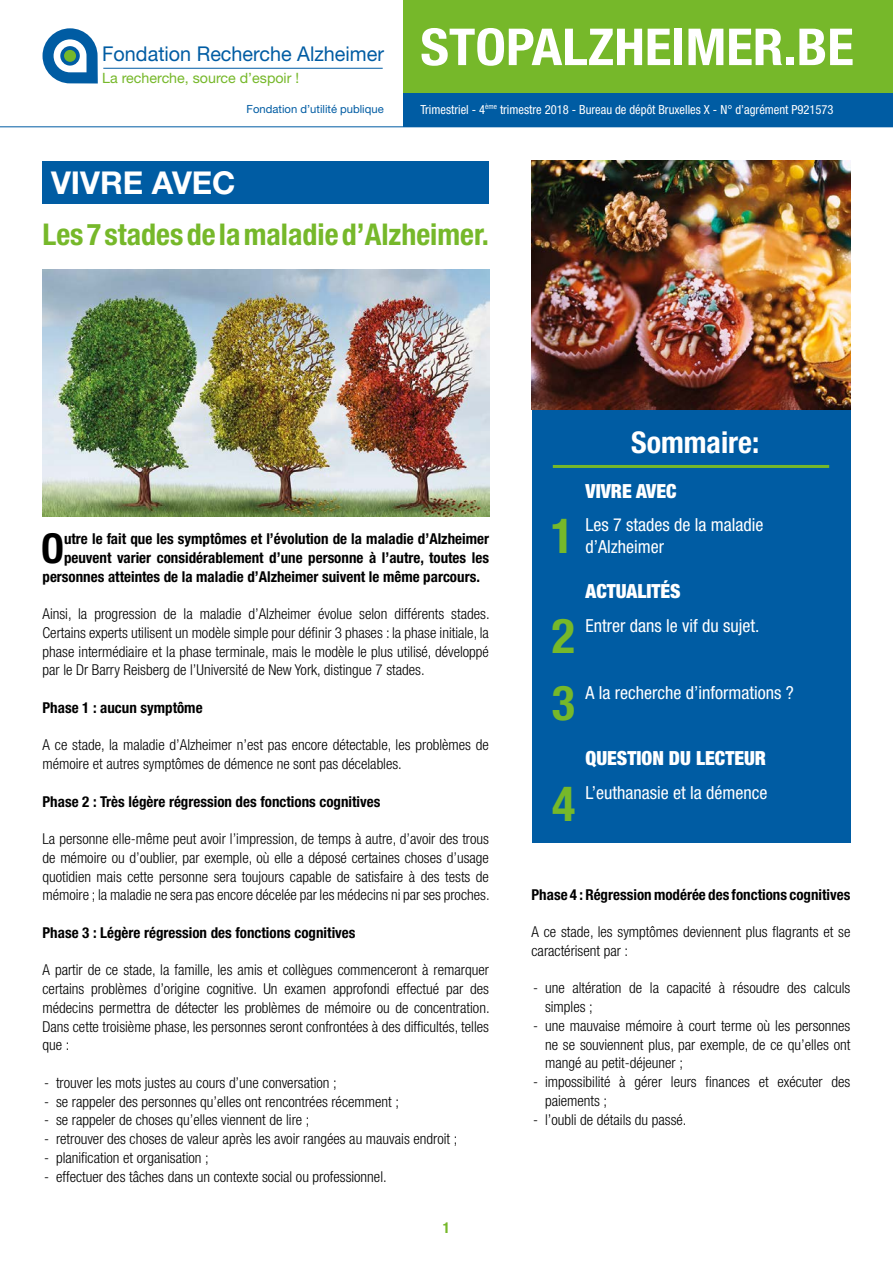
<style>
.page{position:relative;width:893px;height:1263px;background:#fff}
.page>*{position:absolute;margin:0;border:0;box-sizing:border-box;transform-origin:0 0}
.t1{font:700 condensed 51px "Helvetica Neue";color:#fff;scale:1.08 1}
.t2{font:700 condensed 48.3px "Helvetica Neue";color:#76b82a}
.t3{font:700 condensed 41.25px "Helvetica Neue";color:#000}
.t4{font:700 31.5px "Helvetica Neue";color:#fff}
.t5{font:700 condensed 30px "Helvetica Neue";color:#76b82a}
.t6{font:700 condensed 30px "Helvetica Neue";color:#fff}
.t7{font:20.4px "Helvetica Neue";color:#005ca3}
.t8{font:900 condensed 19.5px "Helvetica Neue";color:#fff}
.t9{font:condensed 18px/21.6px "Helvetica Neue";color:#fff}
.t10{font:300 condensed 15px/18.8px "Helvetica Neue";color:#000;text-align:justify}
.t11{font:700 condensed 15px "Helvetica Neue";color:#000}
.t12{font:700 condensed 15px "Helvetica Neue";color:#76b82a}
.t13{font:14.25px "Helvetica Neue";color:#76b82a}
.t14{font:condensed 12.6px "Helvetica Neue";color:#fff}
.t15{font:11.25px "Helvetica Neue";color:#005ca3}
</style>
<div class="page">
<hr style="left:0;top:126px;width:893px;height:1px;background:#005ca3">
<div style="left:43px;top:162px;width:446px;height:42px;background:#005ca3"></div>
<div style="left:531px;top:162px;width:319px;height:681px;background:#005ca3"></div>
<hr style="left:553px;top:465px;width:276px;height:3px;background:#76b82a">
<img style="left:43px;top:269px;width:446px;height:247px">
<img style="left:531px;top:161px;width:319px;height:248px">
<div style="left:404px;top:93px;width:489px;height:34px;background:#005ca3"></div>
<div style="left:404px;top:0;width:489px;height:93px;background:#76b82a"></div>
<svg style="left:43px;top:28px;width:55px;height:56px"></svg>
<svg style="left:60px;top:46px;width:20px;height:20px"></svg>
<div style="left:64px;top:50px;width:12px;height:12px;background:#76b82a;border-radius:50%"></div>
<hr style="left:103px;top:68px;width:280px;height:1px;background:#005ca3">
<h3 class="t7" style="left:102px;top:41px;width:283px">Fondation Recherche Alzheimer</h3>
<p class="t13" style="left:102px;top:70px;width:198px">La recherche, source d’espoir !</p>
<p class="t15" style="left:247px;top:103px;width:139px">Fondation d’utilité publique</p>
<h3 class="t4" style="left:51px;top:164px;width:186px">VIVRE AVEC</h3>
<h1 class="t1" style="left:420px;top:16px;width:403px">STOPALZHEIMER.BE</h1>
<p class="t14" style="left:420px;top:102px;width:415px">Trimestriel - 4<sup>ème</sup> trimestre 2018 - Bureau de dépôt Bruxelles X - N° d’agrément P921573</p>
<h3 class="t5" style="left:43px;top:216px;width:448px">Les 7 stades de la maladie d’Alzheimer.</h3>
<h3 class="t3" style="left:41px;top:523px;width:24px">O</h3>
<p class="t11" style="left:64px;top:530px;width:426px">utre le fait que les symptômes et l’évolution de la maladie d’Alzheimer</p>
<p class="t11" style="left:64px;top:548px;width:426px">peuvent varier considérablement d’une personne à l’autre, toutes les</p>
<p class="t11" style="left:43px;top:567px;width:439px">personnes atteintes de la maladie d’Alzheimer suivent le même parcours.</p>
<p class="t10" style="left:43px;top:604px;width:449px">Ainsi, la progression de la maladie d’Alzheimer évolue selon différents stades.<br>Certains experts utilisent un modèle simple pour définir 3 phases : la phase initiale, la phase intermédiaire et la phase terminale, mais le modèle le plus utilisé, développé par le Dr Barry Reisberg de l’Université de New York, distingue 7 stades.</p>
<p class="t11" style="left:43px;top:698px;width:162px">Phase 1 : aucun symptôme</p>
<p class="t10" style="left:43px;top:735px;width:448px">A ce stade, la maladie d’Alzheimer n’est pas encore détectable, les problèmes de mémoire et autres symptômes de démence ne sont pas décelables.</p>
<p class="t11" style="left:43px;top:792px;width:339px">Phase 2 : Très légère régression des fonctions cognitives</p>
<p class="t10" style="left:43px;top:829px;width:449px">La personne elle-même peut avoir l’impression, de temps à autre, d’avoir des trous de mémoire ou d’oublier, par exemple, où elle a déposé certaines choses d’usage quotidien mais cette personne sera toujours capable de satisfaire à des tests de mémoire ; la maladie ne sera pas encore décelée par les médecins ni par ses proches.</p>
<p class="t11" style="left:43px;top:923px;width:315px">Phase 3 : Légère régression des fonctions cognitives</p>
<p class="t10" style="left:43px;top:960px;width:449px">A partir de ce stade, la famille, les amis et collègues commenceront à remarquer certains problèmes d’origine cognitive. Un examen approfondi effectué par des médecins permettra de détecter les problèmes de mémoire ou de concentration.<br>Dans cette troisième phase, les personnes seront confrontées à des difficultés, telles que :</p>
<p class="t10" style="left:44px;top:1073px;width:294px">- trouver les mots justes au cours d’une conversation ;</p>
<p class="t10" style="left:44px;top:1092px;width:356px">- se rappeler des personnes qu’elles ont rencontrées récemment ;</p>
<p class="t10" style="left:44px;top:1110px;width:267px">- se rappeler de choses qu’elles viennent de lire ;</p>
<p class="t10" style="left:44px;top:1129px;width:415px">- retrouver des choses de valeur après les avoir rangées au mauvais endroit ;</p>
<p class="t10" style="left:44px;top:1148px;width:166px">- planification et organisation ;</p>
<p class="t10" style="left:44px;top:1167px;width:344px">- effectuer des tâches dans un contexte social ou professionnel.</p>
<p class="t12" style="left:443px;top:1218px;width:9px">1</p>
<h3 class="t6" style="left:631px;top:424px;width:130px">Sommaire:</h3>
<h3 class="t8" style="left:585px;top:479px;width:93px">VIVRE AVEC</h3>
<h2 class="t2" style="left:551px;top:506px;width:25px">1</h2>
<p class="t9" style="left:585px;top:514px;width:179px">Les 7 stades de la maladie d’Alzheimer</p>
<h3 class="t8" style="left:585px;top:579px;width:97px">ACTUALITÉS</h3>
<h2 class="t2" style="left:552px;top:607px;width:25px">2</h2>
<p class="t9" style="left:586px;top:614px;width:175px">Entrer dans le vif du sujet.</p>
<h2 class="t2" style="left:552px;top:674px;width:25px">3</h2>
<p class="t9" style="left:585px;top:681px;width:210px">A la recherche d’informations ?</p>
<h3 class="t8" style="left:585px;top:746px;width:182px">QUESTION DU LECTEUR</h3>
<h2 class="t2" style="left:552px;top:774px;width:25px">4</h2>
<p class="t9" style="left:585px;top:782px;width:183px">L’euthanasie et la démence</p>
<p class="t11" style="left:531px;top:885px;width:320px">Phase 4 : Régression modérée des fonctions cognitives</p>
<p class="t10" style="left:531px;top:922px;width:320px">A ce stade, les symptômes deviennent plus flagrants et se caractérisent par :</p>
<p class="t10" style="left:545px;top:978px;width:307px;text-indent:-12px">- une altération de la capacité à résoudre des calculs simples ;</p>
<p class="t10" style="left:545px;top:1016px;width:307px;text-indent:-12px">- une mauvaise mémoire à court terme où les personnes ne se souviennent plus, par exemple, de ce qu’elles ont mangé au petit-déjeuner ;</p>
<p class="t10" style="left:545px;top:1072px;width:307px;text-indent:-12px">- impossibilité à gérer leurs finances et exécuter des paiements ;</p>
<p class="t10" style="left:533px;top:1110px;width:155px">- l’oubli de détails du passé.</p>
</div>
